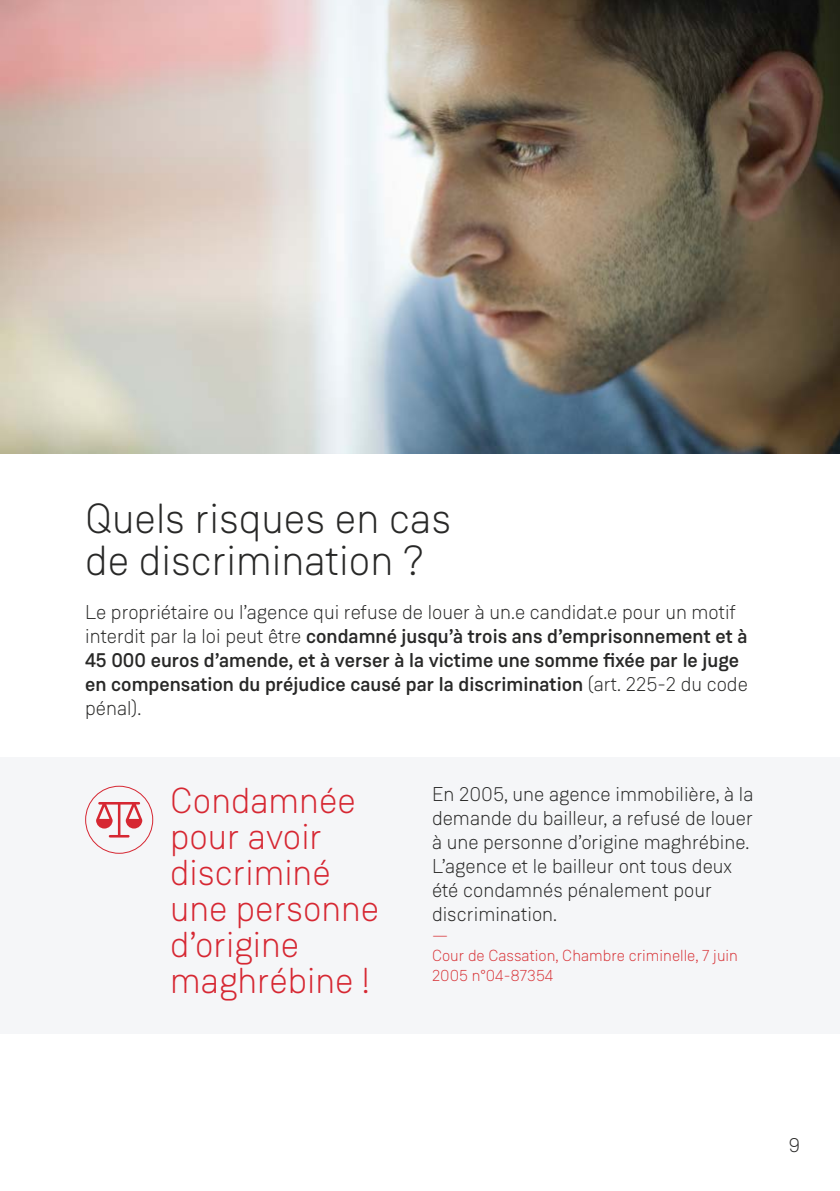
<style>
.page{position:relative;width:840px;height:1191px;background:#fff}
.page>*{position:absolute;margin:0;border:0;box-sizing:border-box;transform-origin:0 0}
.titre{font:300 42px/42px "Weissenhof Grotesk";color:#282827}
.titre-2{font:300 36px/36px "Weissenhof Grotesk";color:#d62732}
.t1{font:500 20px/24px "Weissenhof Grotesk";color:#282827}
.t2{font:300 20px/24px "Weissenhof Grotesk";color:#282827}
.t3{font:300 16px/20px "Weissenhof Grotesk";color:#d83539}
.s1{font-weight:300}
</style>
<div class="page">
<div style="left:0;top:757px;width:839px;height:277px;background:#f5f6f8"></div>
<img style="left:0;top:0;width:839px;height:454px">
<div style="left:85px;top:785px;width:68px;height:68px;border:1px solid #d62732;border-radius:50%"></div>
<svg style="left:96px;top:802px;width:46px;height:35px"></svg>
<hr style="left:1px;top:0;width:1px;height:1191px;background:#9d9d9c">
<p class="titre" style="left:85px;top:497px;width:367px">Quels risques en cas de discrimination ?</p>
<p class="t1" style="left:85px;top:600px;width:664px"><span class="s1">Le propriétaire ou l’agence qui refuse de louer à un.e candidat.e pour un motif interdit par la loi peut être</span> condamné jusqu’à trois ans d’emprisonnement et à 45 000 euros d’amende, et à verser à la victime une somme fixée par le juge en compensation du préjudice causé par la discrimination <span class="s1">(art. 225-2 du code pénal).</span></p>
<p class="titre-2" style="left:170px;top:782px;width:210px">Condamnée pour avoir discriminé une personne d’origine maghrébine !</p>
<p class="t2" style="left:432px;top:781px;width:323px">En 2005, une agence immobilière, à la demande du bailleur, a refusé de louer à une personne d’origine maghrébine.<br>L’agence et le bailleur ont tous deux été condamnés pénalement pour discrimination.</p>
<p class="t3" style="left:432px;top:925px;width:17px">—</p>
<p class="t3" style="left:432px;top:945px;width:307px">Cour de Cassation, Chambre criminelle, 7 juin<br>2005 n°04-87354</p>
<p class="t2" style="left:788px;top:1133px;width:13px">9</p>
</div>
